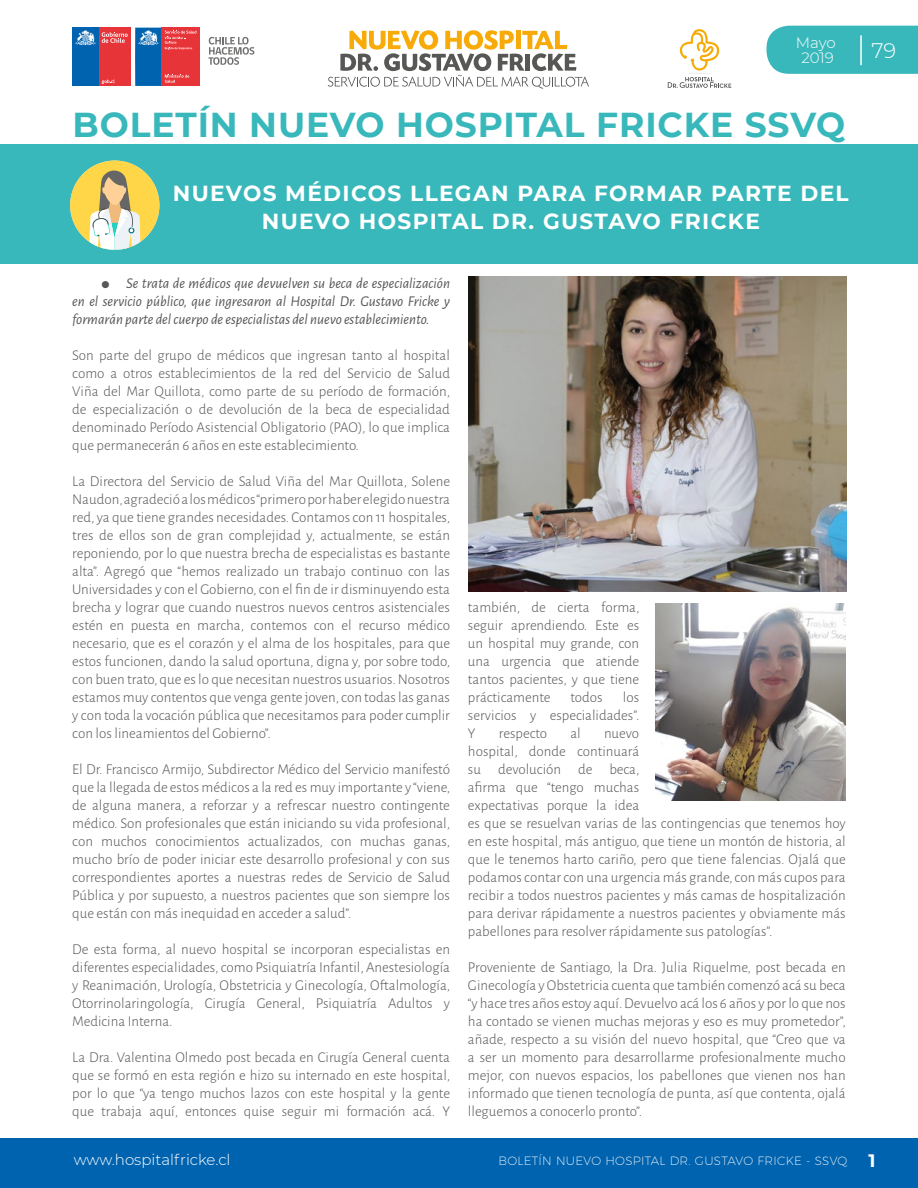
<style>
.page{position:relative;width:918px;height:1188px;background:#fff}
.page>*{position:absolute;margin:0;border:0;box-sizing:border-box;transform-origin:0 0}
.t1{font:700 34.5px "Montserrat";letter-spacing:.025em;color:#39b8bb}
.t2{font:700 21.75px/28.5px "Montserrat";letter-spacing:.06em;color:#fff;text-align:center}
.t3{font:300 21px "Montserrat";color:#fff}
.t4{font:300 15px/18px "Alegreya Sans";color:#575756;text-align:justify}
.t5{font:italic 15px/18px "Alegreya Sans";color:#575756;text-align:justify}
.t6{font:300 15px/15px "Montserrat";color:#fff;text-align:center}
.t7{font:200 12px "Montserrat";letter-spacing:.025em;color:#fff}
.s1{font-weight:700;font-size:18px}
</style>
<div class="page">
<div style="left:0;top:145px;width:918px;height:119px;background:#39b8bb"></div>
<div style="left:767px;top:26px;width:151px;height:48px;background:#39b8bb"></div>
<hr style="left:860px;top:35px;width:2px;height:30px;background:#fff">
<div style="left:99px;top:28px;width:32px;height:58px;background:#e73439"></div>
<div style="left:72px;top:28px;width:27px;height:58px;background:#0063af"></div>
<div style="left:162px;top:28px;width:38px;height:58px;background:#e73439"></div>
<svg style="left:102px;top:80px;width:13px;height:4px"></svg>
<svg style="left:102px;top:32px;width:26px;height:11px"></svg>
<svg style="left:75px;top:30px;width:21px;height:15px"></svg>
<svg style="left:135px;top:28px;width:61px;height:58px"></svg>
<svg style="left:208px;top:37px;width:46px;height:28px"></svg>
<svg style="left:328px;top:30px;width:261px;height:59px"></svg>
<svg style="left:668px;top:29px;width:63px;height:59px"></svg>
<img style="left:468px;top:277px;width:378px;height:314px">
<img style="left:655px;top:603px;width:191px;height:197px">
<div style="left:70px;top:161px;width:89px;height:89px;background:#ffd647;border-radius:50%"></div>
<svg style="left:89px;top:168px;width:51px;height:82px"></svg>
<div style="left:1px;top:1138px;width:917px;height:50px;background:#0063af"></div>
<hr style="left:0;top:1138px;width:1px;height:50px;background:#0063af">
<p class="t6" style="left:796px;top:35px;width:41px">Mayo<br>2019</p>
<h3 class="t3" style="left:871px;top:36px;width:26px">79</h3>
<h1 class="t1" style="left:73px;top:99px;width:774px">BOLETÍN NUEVO HOSPITAL FRICKE SSVQ</h1>
<h2 class="t2" style="left:173px;top:178px;width:677px">NUEVOS MÉDICOS LLEGAN PARA FORMAR PARTE DEL<br>NUEVO HOSPITAL DR. GUSTAVO FRICKE</h2>
<p class="t5" style="left:72px;top:274px;width:379px;text-indent:54px">Se trata de médicos que devuelven su beca de especialización en el servicio público, que ingresaron al Hospital Dr. Gustavo Fricke y formarán parte del cuerpo de especialistas del nuevo establecimiento.</p>
<p class="t4" style="left:72px;top:346px;width:380px">Son parte del grupo de médicos que ingresan tanto al hospital como a otros establecimientos de la red del Servicio de Salud Viña del Mar Quillota, como parte de su período de formación, de especialización o de devolución de la beca de especialidad denominado Período Asistencial Obligatorio (PAO), lo que implica que permanecerán 6 años en este establecimiento.</p>
<p class="t4" style="left:72px;top:472px;width:380px">La Directora del Servicio de Salud Viña del Mar Quillota, Solene Naudon, agradeció a los médicos “primero por haber elegido nuestra red, ya que tiene grandes necesidades. Contamos con 11 hospitales, tres de ellos son de gran complejidad y, actualmente, se están reponiendo, por lo que nuestra brecha de especialistas es bastante alta”. Agregó que “hemos realizado un trabajo continuo con las Universidades y con el Gobierno, con el fin de ir disminuyendo esta brecha y lograr que cuando nuestros nuevos centros asistenciales estén en puesta en marcha, contemos con el recurso médico necesario, que es el corazón y el alma de los hospitales, para que estos funcionen, dando la salud oportuna, digna y, por sobre todo, con buen trato, que es lo que necesitan nuestros usuarios. Nosotros estamos muy contentos que venga gente joven, con todas las ganas y con toda la vocación pública que necesitamos para poder cumplir con los lineamientos del Gobierno”.</p>
<p class="t4" style="left:72px;top:760px;width:380px">El Dr. Francisco Armijo, Subdirector Médico del Servicio manifestó que la llegada de estos médicos a la red es muy importante y “viene, de alguna manera, a reforzar y a refrescar nuestro contingente médico. Son profesionales que están iniciando su vida profesional, con muchos conocimientos actualizados, con muchas ganas, mucho brío de poder iniciar este desarrollo profesional y con sus correspondientes aportes a nuestras redes de Servicio de Salud Pública y por supuesto, a nuestros pacientes que son siempre los que están con más inequidad en acceder a salud”.</p>
<p class="t4" style="left:72px;top:940px;width:380px">De esta forma, al nuevo hospital se incorporan especialistas en diferentes especialidades, como Psiquiatría Infantil, Anestesiología y Reanimación, Urología, Obstetricia y Ginecología, Oftalmología, Otorrinolaringología, Cirugía General, Psiquiatría Adultos y Medicina Interna.</p>
<p class="t4" style="left:72px;top:1048px;width:380px">La Dra. Valentina Olmedo post becada en Cirugía General cuenta que se formó en esta región e hizo su internado en este hospital, por lo que “ya tengo muchos lazos con este hospital y la gente que trabaja aquí, entonces quise seguir mi formación acá. Y</p>
<p class="t4" style="left:468px;top:598px;width:173px">también, de cierta forma, seguir aprendiendo. Este es un hospital muy grande, con una urgencia que atiende tantos pacientes, y que tiene prácticamente</p>
<p class="t4" style="left:468px;top:688px;width:173px;text-indent:155px">los servicios y especialidades”.<br>Y</p>
<p class="t4" style="left:571px;top:688px;width:34px">todos</p>
<p class="t4" style="left:499px;top:724px;width:50px">respecto</p>
<p class="t4" style="left:570px;top:724px;width:12px">al</p>
<p class="t4" style="left:468px;top:724px;width:379px;text-align:left;text-indent:136px">nuevo<br>hospital, donde continuará<br>su devolución de beca,<br>afirma que “tengo muchas<br>expectativas porque la idea<br>es que se resuelvan varias de las contingencias que tenemos hoy en este hospital, más antiguo, que tiene un montón de historia, al que le tenemos harto cariño, pero que tiene falencias. Ojalá que podamos contar con una urgencia más grande, con más cupos para recibir a todos nuestros pacientes y más camas de hospitalización para derivar rápidamente a nuestros pacientes y obviamente más pabellones para resolver rápidamente sus patologías”.</p>
<p class="t4" style="left:468px;top:958px;width:380px">Proveniente de Santiago, la Dra. Julia Riquelme, post becada en Ginecología y Obstetricia cuenta que también comenzó acá su beca “y hace tres años estoy aquí. Devuelvo acá los 6 años y por lo que nos ha contado se vienen muchas mejoras y eso es muy prometedor”, añade, respecto a su visión del nuevo hospital, que “Creo que va a ser un momento para desarrollarme profesionalmente mucho mejor, con nuevos espacios, los pabellones que vienen nos han informado que tienen tecnología de punta, así que contenta, ojalá lleguemos a conocerlo pronto”.</p>
<p class="t6" style="left:74px;top:1152px;width:158px">www.hospitalfricke.cl</p>
<p class="t7" style="left:498px;top:1151px;width:379px">BOLETÍN NUEVO HOSPITAL DR. GUSTAVO FRICKE - SSVQ <span class="s1">1</span></p>
</div>
